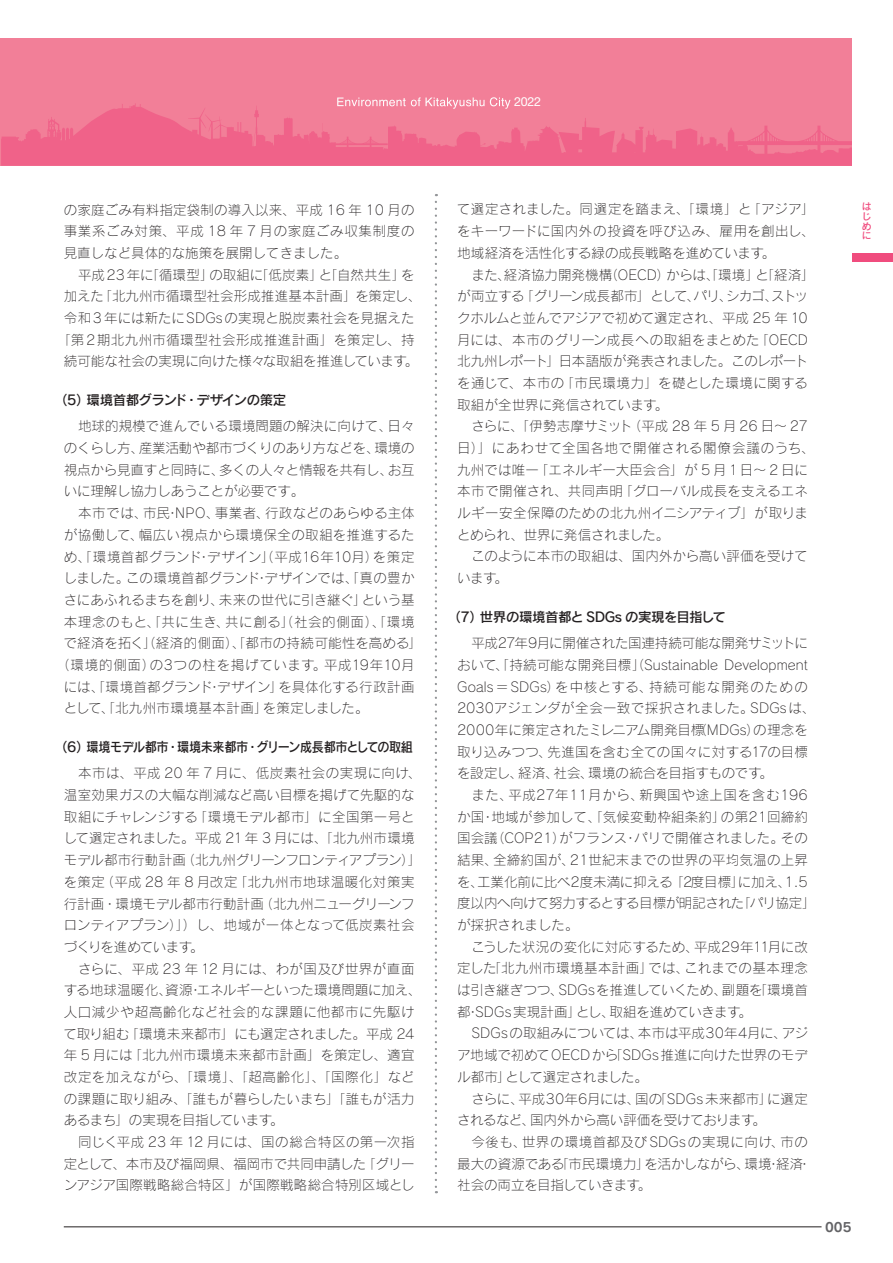
<style>
.page{position:relative;width:893px;height:1263px;background:#fff}
.page>*{position:absolute;margin:0;border:0;box-sizing:border-box;transform-origin:0 0}
.本文スタンダード{font:13.5px/21.8px "Rodin Pro L";letter-spacing:.005em;color:#231f20}
.本文スタンダード-2{font:13.5px "Rodin Pro L";letter-spacing:.025em;color:#231f20}
._00{font:13.5px "Rodin Pro DB";letter-spacing:-.035em;color:#231f20}
.本文スタンダード-3{font:13.5px "Rodin Pro L";letter-spacing:.035em;color:#231f20}
.本文スタンダード-4{font:13.5px "Rodin Pro L";letter-spacing:.045em;color:#231f20}
.t1{font:12.75px "Rodin Pro B";color:#636366}
.t2{font:12.45px "Helvetica Neue LT Std";color:#fff}
.t3{font:9.75px/9.8px "Rodin Pro DB";color:#f04c7e;text-align:justify}
</style>
<div class="page">
<div style="left:0;top:38px;width:852px;height:128px;background:#f27f98"></div>
<svg style="left:1px;top:103px;width:851px;height:63px"></svg>
<svg style="left:528px;top:140px;width:12px;height:2px"></svg>
<svg style="left:337px;top:97px;width:173px;height:12px"></svg>
<div style="left:852px;top:254px;width:41px;height:8px;background:#f04c7e"></div>
<hr style="left:64px;top:1226px;width:757px;height:1px;background:#231f20">
<svg style="left:435px;top:202px;width:2px;height:991px"></svg>
<p class="本文スタンダード" style="left:64px;top:198px;width:352px;text-align:justify">の家庭ごみ有料指定袋制の導入以来、平成 16 年 10 月の事業系ごみ対策、平成 18 年 7 月の家庭ごみ収集制度の見直しなど具体的な施策を展開してきました。</p>
<p class="本文スタンダード" style="left:78px;top:263px;width:338px">平成23年に「循環型」の取組に「低炭素」と「自然共生」を</p>
<p class="本文スタンダード" style="left:64px;top:285px;width:359px">加えた「北九州市循環型社会形成推進基本計画」を策定し、</p>
<p class="本文スタンダード" style="left:64px;top:307px;width:352px">令和3年には新たにSDGsの実現と脱炭素社会を見据えた</p>
<p class="本文スタンダード-3" style="left:57px;top:331px;width:359px">「第2期北九州市循環型社会形成推進計画」を策定し、持</p>
<p class="本文スタンダード" style="left:64px;top:350px;width:356px">続可能な社会の実現に向けた様々な取組を推進しています。</p>
<p class="_00" style="left:54px;top:391px;width:234px">（5）環境首都グランド・デザインの策定</p>
<p class="本文スタンダード" style="left:64px;top:415px;width:352px;text-align:justify;text-indent:14px">地球的規模で進んでいる環境問題の解決に向けて、日々のくらし方、産業活動や都市づくりのあり方などを、環境の視点から見直すと同時に、多くの人々と情報を共有し、お互いに理解し協力しあうことが必要です。</p>
<p class="本文スタンダード-2" style="left:78px;top:504px;width:338px">本市では、市民・NPO、事業者、行政などのあらゆる主体</p>
<p class="本文スタンダード-2" style="left:64px;top:526px;width:352px">が協働して、幅広い視点から環境保全の取組を推進するた</p>
<p class="本文スタンダード-2" style="left:64px;top:548px;width:352px">め、「環境首都グランド・デザイン」（平成16年10月）を策定</p>
<p class="本文スタンダード" style="left:64px;top:567px;width:352px">しました。この環境首都グランド・デザインでは、「真の豊か</p>
<p class="本文スタンダード" style="left:64px;top:588px;width:352px">さにあふれるまちを創り、未来の世代に引き継ぐ」という基</p>
<p class="本文スタンダード-4" style="left:64px;top:613px;width:352px">本理念のもと、「共に生き、共に創る」（社会的側面）、「環境</p>
<p class="本文スタンダード" style="left:64px;top:632px;width:360px">で経済を拓く」（経済的側面）、「都市の持続可能性を高める」</p>
<p class="本文スタンダード-3" style="left:56px;top:656px;width:360px">（環境的側面）の3つの柱を掲げています。平成19年10月</p>
<p class="本文スタンダード" style="left:64px;top:675px;width:352px">には、「環境首都グランド・デザイン」を具体化する行政計画</p>
<p class="本文スタンダード-2" style="left:64px;top:700px;width:306px">として、「北九州市環境基本計画」を策定しました。</p>
<p class="_00" style="left:54px;top:738px;width:360px">（6）環境モデル都市・環境未来都市・グリーン成長都市としての取組</p>
<p class="本文スタンダード" style="left:64px;top:762px;width:359px;text-indent:14px">本市は、平成 20 年 7 月に、低炭素社会の実現に向け、温室効果ガスの大幅な削減など高い目標を掲げて先駆的な取組にチャレンジする「環境モデル都市」に全国第一号として選定されました。平成 21 年 3 月には、「北九州市環境モデル都市行動計画（北九州グリーンフロンティアプラン）」を策定（平成 28 年 8 月改定「北九州市地球温暖化対策実行計画・環境モデル都市行動計画（北九州ニューグリーンフロンティアプラン）」）し、地域が一体となって低炭素社会づくりを進めています。</p>
<p class="本文スタンダード" style="left:64px;top:957px;width:359px;text-indent:14px">さらに、平成 23 年 12 月には、わが国及び世界が直面する地球温暖化、資源・エネルギーといった環境問題に加え、人口減少や超高齢化など社会的な課題に他都市に先駆けて取り組む「環境未来都市」にも選定されました。平成 24年 5 月には「北九州市環境未来都市計画」を策定し、適宜改定を加えながら、「環境」、「超高齢化」、「国際化」などの課題に取り組み、「誰もが暮らしたいまち」「誰もが活力あるまち」の実現を目指しています。</p>
<p class="本文スタンダード" style="left:64px;top:1131px;width:352px;text-align:justify;text-indent:14px">同じく平成 23 年 12 月には、国の総合特区の第一次指定として、本市及び福岡県、福岡市で共同申請した「グリーンアジア国際戦略総合特区」が国際戦略総合特別区域とし</p>
<p class="t2" style="left:514px;top:95px;width:28px">2022</p>
<p class="本文スタンダード" style="left:457px;top:198px;width:359px;text-align:justify">て選定されました。同選定を踏まえ、「環境」と「アジア」をキーワードに国内外の投資を呼び込み、雇用を創出し、地域経済を活性化する緑の成長戦略を進めています。</p>
<p class="本文スタンダード" style="left:457px;top:263px;width:359px;text-indent:14px">また、経済協力開発機構（OECD）からは、「環境」と「経済」が両立する「グリーン成長都市」として、パリ、シカゴ、ストックホルムと並んでアジアで初めて選定され、平成 25 年 10月には、本市のグリーン成長への取組をまとめた「OECD北九州レポート」日本語版が発表されました。このレポートを通じて、本市の「市民環境力」を礎とした環境に関する取組が全世界に発信されています。</p>
<p class="本文スタンダード" style="left:457px;top:415px;width:359px;text-indent:14px">さらに、「伊勢志摩サミット（平成 28 年 5 月 26 日〜 27日）」にあわせて全国各地で開催される閣僚会議のうち、九州では唯一「エネルギー大臣会合」が 5 月 1日〜 2 日に本市で開催され、共同声明「グローバル成長を支えるエネルギー安全保障のための北九州イニシアティブ」が取りまとめられ、世界に発信されました。</p>
<p class="本文スタンダード" style="left:457px;top:545px;width:352px;text-indent:14px">このように本市の取組は、国内外から高い評価を受けています。</p>
<p class="_00" style="left:448px;top:608px;width:280px">（7）世界の環境首都と SDGs の実現を目指して</p>
<p class="本文スタンダード" style="left:457px;top:632px;width:360px;text-indent:14px">平成27年9月に開催された国連持続可能な開発サミットにおいて、「持続可能な開発目標」（Sustainable Development Goals＝SDGs）を中核とする、持続可能な開発のための2030アジェンダが全会一致で採択されました。SDGsは、2000年に策定されたミレニアム開発目標（MDGs）の理念を取り込みつつ、先進国を含む全ての国々に対する17の目標を設定し、経済、社会、環境の統合を目指すものです。</p>
<p class="本文スタンダード" style="left:457px;top:784px;width:360px;text-indent:14px">また、平成27年11月から、新興国や途上国を含む196か国・地域が参加して、「気候変動枠組条約」の第21回締約国会議（COP21）がフランス・パリで開催されました。その結果、全締約国が、21世紀末までの世界の平均気温の上昇を、工業化前に比べ2度未満に抑える「2度目標」に加え、1.5度以内へ向けて努力するとする目標が明記された「パリ協定」が採択されました。</p>
<p class="本文スタンダード" style="left:457px;top:935px;width:352px;text-align:justify;text-indent:14px">こうした状況の変化に対応するため、平成29年11月に改定した「北九州市環境基本計画」では、これまでの基本理念は引き継ぎつつ、SDGsを推進していくため、副題を「環境首都・SDGs 実現計画」とし、取組を進めていきます。</p>
<p class="本文スタンダード" style="left:457px;top:1022px;width:352px;text-align:justify;text-indent:14px">SDGsの取組みについては、本市は平成30年4月に、アジア地域で初めてOECDから「SDGs推進に向けた世界のモデル都市」として選定されました。</p>
<p class="本文スタンダード" style="left:457px;top:1087px;width:352px;text-indent:14px">さらに、平成30年6月には、国の「SDGs未来都市」に選定されるなど、国内外から高い評価を受けております。</p>
<p class="本文スタンダード" style="left:457px;top:1130px;width:356px;text-indent:14px">今後も、世界の環境首都及び SDGsの実現に向け、市の最大の資源である「市民環境力」を活かしながら、環境・経済・社会の両立を目指していきます。</p>
<p class="t3" style="left:862px;top:201px;width:11px">はじめに</p>
<p class="t1" style="left:825px;top:1218px;width:28px">005</p>
</div>
